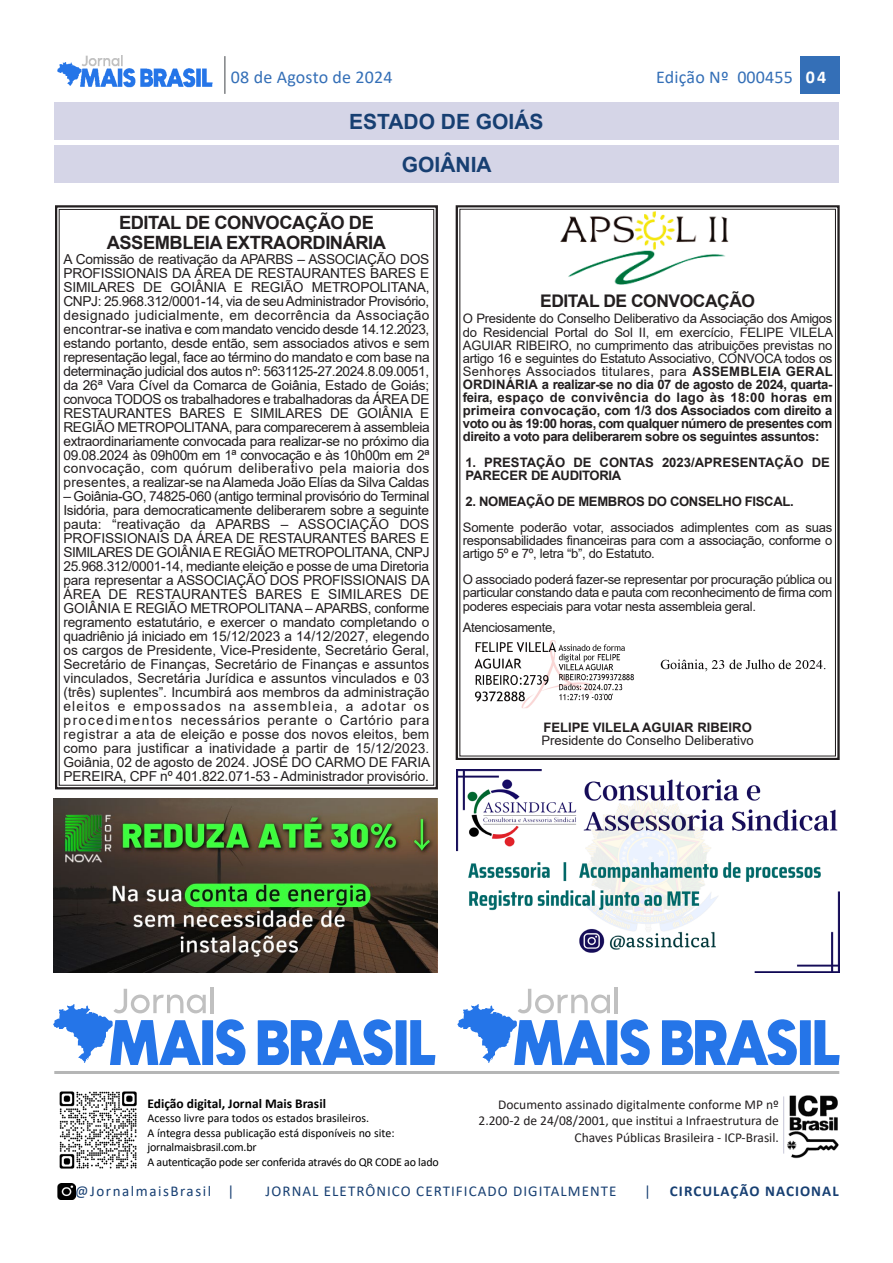
<style>
.page{position:relative;width:893px;height:1263px;background:#fff}
.page>*{position:absolute;margin:0;border:0;box-sizing:border-box;transform-origin:0 0}
.t1{font:700 21px/43px "Arial";color:#173f72;text-align:center}
.t2{font:700 18.3px/19.2px "Arial";letter-spacing:-.025em;color:#231f20;text-align:center}
.t3{font:18px "Calibri";letter-spacing:.01em;color:#346fb7}
.t4{font:700 17.4px "Arial";letter-spacing:-.025em;color:#231f20}
.t5{font:15px "Calibri";letter-spacing:.07em;color:#173f72}
.t6{font:15px "Calibri";letter-spacing:.105em;color:#173f72}
.t7{font:700 15px "Calibri";letter-spacing:.07em;color:#173f72}
.t8{font:13.8px/14px "Arial";letter-spacing:-.01em;color:#231f20;text-align:justify}
.t9{font:13.5px/16.2px "Calibri";color:#231f20;text-align:right}
.t10{font:700 13.5px "Calibri";color:#000}
.t11{font:700 13.05px/13px "Arial";letter-spacing:-.025em;color:#231f20;text-align:justify}
.t12{font:13.05px/13px "Arial";letter-spacing:-.025em;color:#231f20;text-align:justify}
.t13{font:700 13.05px/13px "Arial";color:#231f20}
.t14{font:13.05px "Arial";color:#231f20}
.t15{font:12px/14.4px "Calibri";letter-spacing:-.01em;color:#000}
.s1{font-weight:700;color:#fff}
.s2{font-weight:400}
</style>
<div class="page">
<div style="left:800px;top:56px;width:40px;height:38px;background:#346fb7"></div>
<hr style="left:224px;top:56px;width:2px;height:38px;background:#808285">
<img style="left:57px;top:56px;width:156px;height:32px">
<img style="left:59px;top:1091px;width:78px;height:78px">
<img style="left:57px;top:1184px;width:18px;height:16px">
<hr style="left:54px;top:1071px;width:785px;height:3px;background:#b5b6b6">
<img style="left:783px;top:1095px;width:56px;height:64px">
<hr style="left:783px;top:1096px;width:1px;height:57px;background:#c7c7d9">
<div style="left:54px;top:102px;width:785px;height:38px;background:#d5d5e7"></div>
<div style="left:54px;top:145px;width:785px;height:38px;background:#d5d5e7"></div>
<img style="left:54px;top:798px;width:384px;height:175px">
<hr style="left:211px;top:987px;width:3px;height:26px;background:#c0c0c0">
<svg style="left:53px;top:989px;width:192px;height:75px"></svg>
<svg style="left:258px;top:1019px;width:177px;height:45px"></svg>
<hr style="left:615px;top:987px;width:3px;height:26px;background:#c0c0c0">
<svg style="left:457px;top:989px;width:193px;height:75px"></svg>
<svg style="left:662px;top:1019px;width:178px;height:45px"></svg>
<div style="left:55px;top:205px;width:383px;height:584px;border:2px solid #231f20"></div>
<div style="left:456px;top:205px;width:384px;height:555px;border:2px solid #231f20"></div>
<img style="left:560px;top:211px;width:168px;height:74px">
<img style="left:474px;top:640px;width:352px;height:68px">
<img style="left:456px;top:770px;width:384px;height:203px">
<h3 class="t3" style="left:231px;top:65px;width:163px">08 de Agosto de 2024</h3>
<h3 class="t3" style="left:656px;top:65px;width:172px">Edição Nº 000455 <span class="s1">04</span></h3>
<h1 class="t1" style="left:349px;top:100px;width:196px">ESTADO DE GOIÁS<br>GOIÂNIA</h1>
<h2 class="t2" style="left:107px;top:214px;width:281px">EDITAL DE CONVOCAÇÃO DE<br>ASSEMBLEIA EXTRAORDINÁRIA</h2>
<p class="t8" style="left:63px;top:252px;width:368px">A Comissão de reativação da APARBS – ASSOCIAÇÃO DOS PROFISSIONAIS DA ÁREA DE RESTAURANTES BARES E SIMILARES DE GOIÂNIA E REGIÃO METROPOLITANA, CNPJ: 25.968.312/0001-14, via de seu Administrador Provisório, designado judicialmente, em decorrência da Associação encontrar-se inativa e com mandato vencido desde 14.12.2023, estando portanto, desde então, sem associados ativos e sem representação legal, face ao término do mandato e com base na determinação judicial dos autos nº: 5631125-27.2024.8.09.0051, da 26ª Vara Cível da Comarca de Goiânia, Estado de Goiás; convoca TODOS os trabalhadores e trabalhadoras da ÁREA DE RESTAURANTES BARES E SIMILARES DE GOIÂNIA E REGIÃO METROPOLITANA, para comparecerem à assembleia extraordinariamente convocada para realizar-se no próximo dia 09.08.2024 às 09h00m em 1ª convocação e às 10h00m em 2ª convocação, com quórum deliberativo pela maioria dos presentes, a realizar-se na Alameda João Elías da Silva Caldas</p>
<p class="t8" style="left:63px;top:489px;width:368px">– Goiânia-GO, 74825-060 (antigo terminal provisório do Terminal Isidória, para democraticamente deliberarem sobre a seguinte pauta: “reativação da APARBS – ASSOCIAÇÃO DOS PROFISSIONAIS DA ÁREA DE RESTAURANTES BARES E SIMILARES DE GOIÂNIA E REGIÃO METROPOLITANA, CNPJ 25.968.312/0001-14, mediante eleição e posse de uma Diretoria para representar a ASSOCIAÇÃO DOS PROFISSIONAIS DA ÁREA DE RESTAURANTES BARES E SIMILARES DE GOIÂNIA E REGIÃO METROPOLITANA – APARBS, conforme regramento estatutário, e exercer o mandato completando o quadriênio já iniciado em 15/12/2023 a 14/12/2027, elegendo os cargos de Presidente, Vice-Presidente, Secretário Geral, Secretário de Finanças, Secretário de Finanças e assuntos vinculados, Secretária Jurídica e assuntos vinculados e 03 (três) suplentes”. Incumbirá aos membros da administração eleitos e empossados na assembleia, a adotar os procedimentos necessários perante o Cartório para registrar a ata de eleição e posse dos novos eleitos, bem como para justificar a inatividade a partir de 15/12/2023.<br>Goiânia, 02 de agosto de 2024. JOSÉ DO CARMO DE FARIA PEREIRA, CPF nº 401.822.071-53 - Administrador provisório.</p>
<p class="t4" style="left:540px;top:289px;width:217px">EDITAL DE CONVOCAÇÃO</p>
<p class="t11" style="left:463px;top:312px;width:372px"><span class="s2">O Presidente do Conselho Deliberativo da Associação dos Amigos do Residencial Portal do Sol II, em exercício, FELIPE VILELA AGUIAR RIBEIRO, no cumprimento das atribuições previstas no artigo 16 e seguintes do Estatuto Associativo, CONVOCA todos os Senhores Associados titulares, para</span> ASSEMBLEIA GERAL ORDINÁRIA a realizar-se no dia 07 de agosto de 2024, quarta&shy;feira, espaço de convivência do lago às 18:00 horas em primeira convocação, com 1/3 dos Associados com direito a voto ou às 19:00 horas, com qualquer número de presentes com direito a voto para deliberarem sobre os seguintes assuntos:</p>
<p class="t13" style="left:465px;top:456px;width:366px">1. PRESTAÇÃO DE CONTAS 2023/APRESENTAÇÃO DE<br>PARECER DE AUDITORIA</p>
<p class="t11" style="left:465px;top:495px;width:330px">2. NOMEAÇÃO DE MEMBROS DO CONSELHO FISCAL.</p>
<p class="t12" style="left:463px;top:521px;width:371px">Somente poderão votar, associados adimplentes com as suas responsabilidades financeiras para com a associação, conforme o artigo 5º e 7º, letra “b”, do Estatuto.</p>
<p class="t12" style="left:463px;top:573px;width:371px">O associado poderá fazer-se representar por procuração pública ou particular constando data e pauta com reconhecimento de firma com poderes especiais para votar nesta assembleia geral.</p>
<p class="t12" style="left:463px;top:621px;width:94px">Atenciosamente,</p>
<p class="t13" style="left:543px;top:721px;width:210px">FELIPE VILELA AGUIAR RIBEIRO</p>
<p class="t14" style="left:541px;top:732px;width:214px">Presidente do Conselho Deliberativo</p>
<p class="t10" style="left:147px;top:1094px;width:180px">Edição digital, Jornal Mais Brasil</p>
<p class="t15" style="left:147px;top:1111px;width:293px">Acesso livre para todos os estados brasileiros.<br>A íntegra dessa publicação está disponíveis no site: jornalmaisbrasil.com.br<br>A autenticação pode ser conferida através do QR CODE ao lado</p>
<p class="t9" style="left:479px;top:1096px;width:302px">Documento assinado digitalmente conforme MP nº<br>2.200-2 de 24/08/2001, que institui a Infraestrutura de<br>Chaves Públicas Brasileira - ICP-Brasil.</p>
<p class="t6" style="left:75px;top:1181px;width:161px">@JornalmaisBrasil |</p>
<p class="t5" style="left:266px;top:1181px;width:352px">JORNAL ELETRÔNICO CERTIFICADO DIGITALMENTE</p>
<p class="t5" style="left:644px;top:1181px;width:8px">|</p>
<p class="t7" style="left:670px;top:1181px;width:170px">CIRCULAÇÃO NACIONAL</p>
</div>
